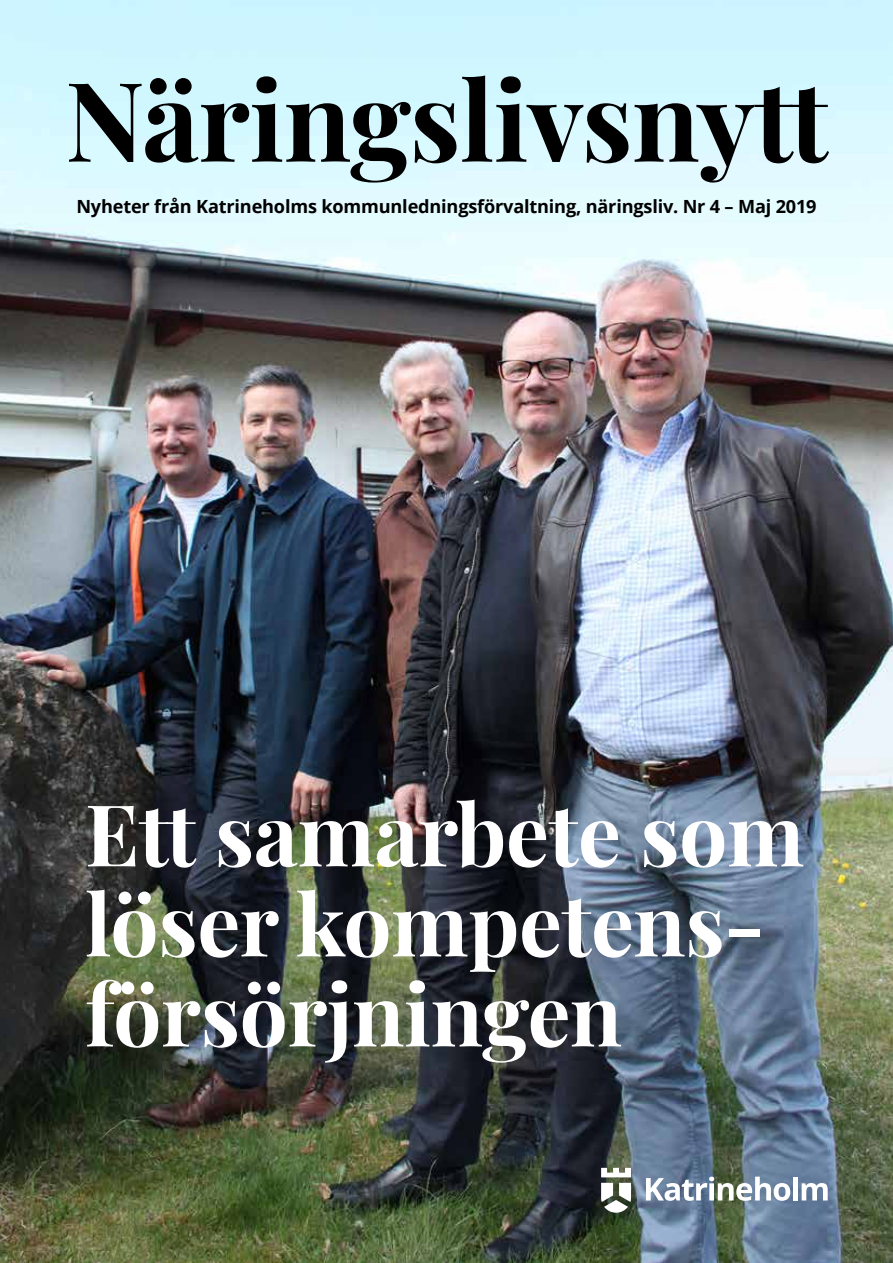
<style>
.page{position:relative;width:893px;height:1263px;background:#fff}
.page>*{position:absolute;margin:0;border:0;box-sizing:border-box;transform-origin:0 0}
.t1{font:700 110.25px "Playfair Display";letter-spacing:-.005em;color:#000}
.t2{font:700 85.5px/90px "Playfair Display";letter-spacing:-.005em;color:#fff}
.t3{font:700 18.15px "Open Sans";letter-spacing:-.01em;color:#000}
</style>
<div class="page">
<img style="left:0;top:0;width:893px;height:1263px">
<svg style="left:646px;top:1176px;width:144px;height:25px"></svg>
<div style="left:793px;top:1176px;width:5px;height:24px;background:#fff"></div>
<svg style="left:802px;top:1183px;width:26px;height:17px"></svg>
<svg style="left:601px;top:1168px;width:30px;height:9px"></svg>
<svg style="left:601px;top:1183px;width:30px;height:30px"></svg>
<h1 class="t1" style="left:65px;top:34px;width:765px">Näringslivsnytt</h1>
<p class="t3" style="left:76px;top:193px;width:742px">Nyheter från Katrineholms kommunledningsförvaltning, näringsliv. Nr 4 – Maj 2019</p>
<h2 class="t2" style="left:85px;top:782px;width:721px">Ett samarbete som löser kompetens&shy;försörjningen</h2>
</div>
